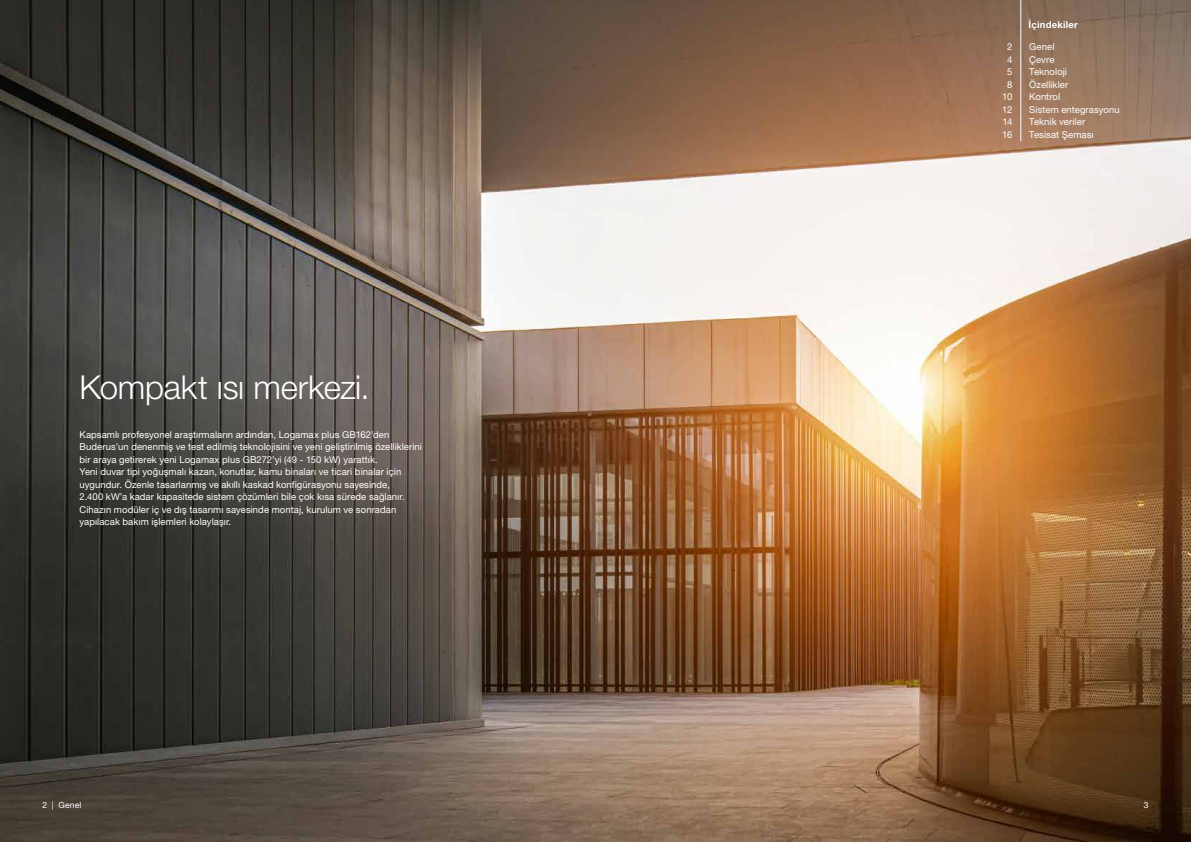
<style>
.page{position:relative;width:1191px;height:842px;background:#fff}
.page>*{position:absolute;margin:0;border:0;box-sizing:border-box;transform-origin:0 0}
.t1{font:300 33px "Helvetica Neue LT Pro";letter-spacing:-.01em;color:#fff}
.t2{font:9.5px/12.5px "Helvetica Neue LT Pro";letter-spacing:.005em;color:#fff}
.t3{font:700 9.5px "Helvetica Neue LT Pro";letter-spacing:.02em;color:#fff}
.t4{font:8.5px "Helvetica Neue LT Pro";letter-spacing:.015em;color:#fff}
</style>
<div class="page">
<img style="left:0;top:0;width:1191px;height:842px">
<hr style="left:1020px;top:0;width:1px;height:141px;background:#fff">
<h1 class="t1" style="left:80px;top:367px;width:291px">Kompakt ısı merkezi.</h1>
<p class="t2" style="left:80px;top:428px;width:344px">Kapsamlı profesyonel araştırmaların ardından, Logamax plus GB162’den Buderus’un denenmiş ve test edilmiş teknolojisini ve yeni geliştirilmiş özelliklerini bir araya getirerek yeni Logamax plus GB272’yi (49 - 150 kW) yarattık.<br>Yeni duvar tipi yoğuşmalı kazan, konutlar, kamu binaları ve ticari binalar için uygundur. Özenle tasarlanmış ve akıllı kaskad konfigürasyonu sayesinde,<br>2.400 kW’a kadar kapasitede sistem çözümleri bile çok kısa sürede sağlanır.<br>Cihazın modüler iç ve dış tasarımı sayesinde montaj, kurulum ve sonradan yapılacak bakım işlemleri kolaylaşır.</p>
<p class="t2" style="left:1002px;top:40px;width:12px;text-align:center">2<br>4<br>5<br>8<br>10<br>12<br>14<br>16</p>
<p class="t3" style="left:1028px;top:19px;width:51px">İçindekiler</p>
<p class="t2" style="left:1029px;top:40px;width:92px">Genel<br>Çevre<br>Teknoloji<br>Özellikler<br>Kontrol<br>Sistem entegrasyonu<br>Teknik veriler<br>Tesisat Şeması</p>
<p class="t4" style="left:43px;top:800px;width:40px">2 | Genel</p>
<p class="t4" style="left:1143px;top:800px;width:6px">3</p>
</div>
